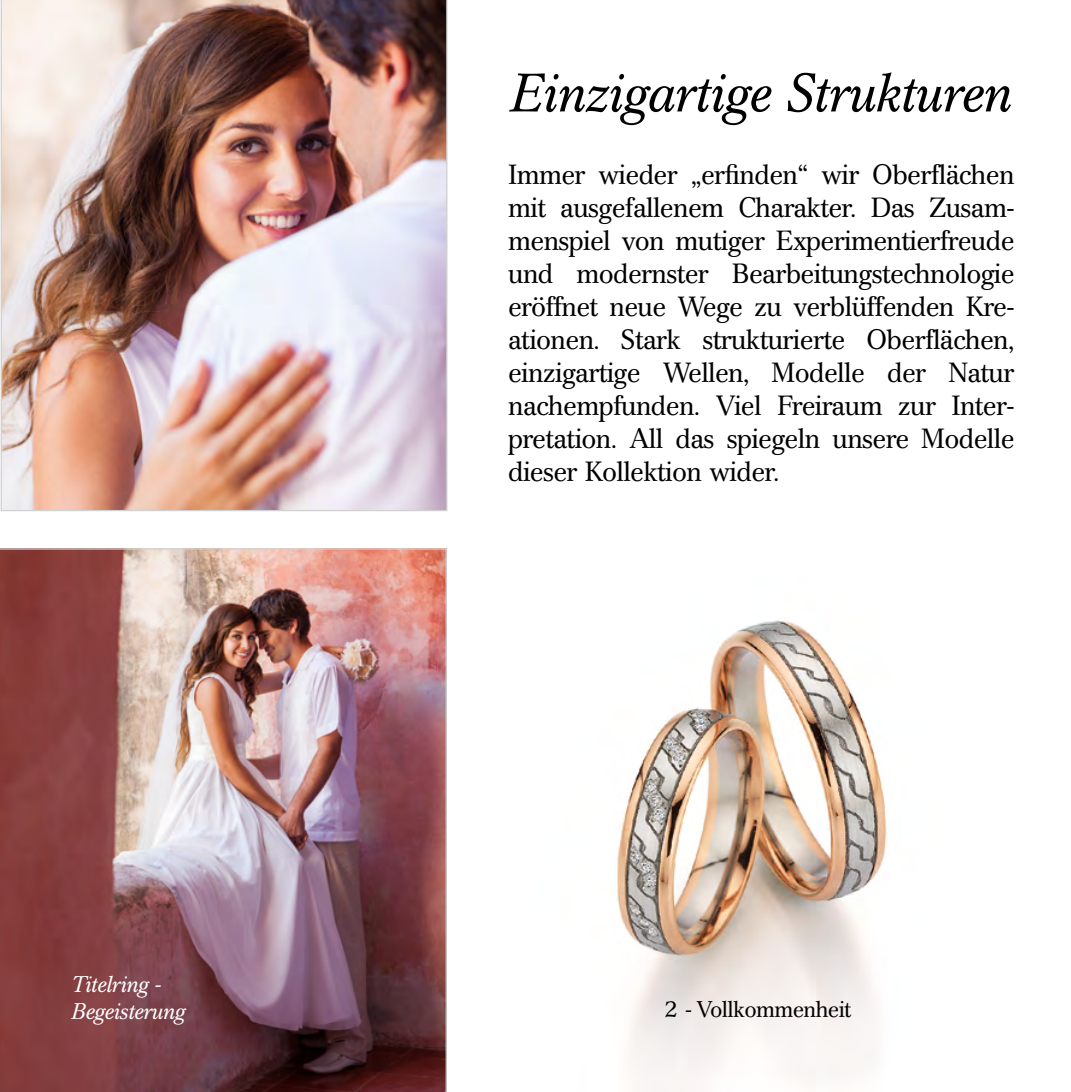
<style>
.page{position:relative;width:1071px;height:1092px;background:#fff}
.page>*{position:absolute;margin:0;border:0;box-sizing:border-box;transform-origin:0 0}
.t1{font:italic 53.75px "Cremona";letter-spacing:.005em;color:#000}
.t2{font:27.5px/33px "Cremona";color:#000;text-align:justify}
.t3{font:italic 22.5px/27px "Cremona";color:#fff}
.t4{font:22.5px "Cremona";color:#000}
.s1{font-style:italic}
</style>
<div class="page">
<img style="left:617px;top:620px;width:270px;height:471px">
<img style="left:0;top:548px;width:447px;height:543px">
<img style="left:1px;top:0;width:446px;height:511px">
<p class="t3" style="left:71px;top:970px;width:115px">Titelring -<br>Begeisterung</p>
<h1 class="t1" style="left:508px;top:62px;width:502px">Einzigartige Strukturen</h1>
<p class="t2" style="left:508px;top:158px;width:507px">Immer wieder „erfinden“ wir Oberflächen mit ausgefallenem Charakter. Das Zusam&shy;menspiel von mutiger Experimentierfreude und modernster Bearbeitungstechnologie eröffnet neue Wege zu verblüffenden Kre&shy;ationen. Stark strukturierte Oberflächen, einzigartige Wellen, Modelle der Natur nachempfunden. Viel Freiraum zur Inter&shy;pretation. All das spiegeln unsere Modelle dieser Kollektion wider.</p>
<p class="t4" style="left:664px;top:995px;width:188px">2 <span class="s1">-</span> Vollkommenheit</p>
</div>
